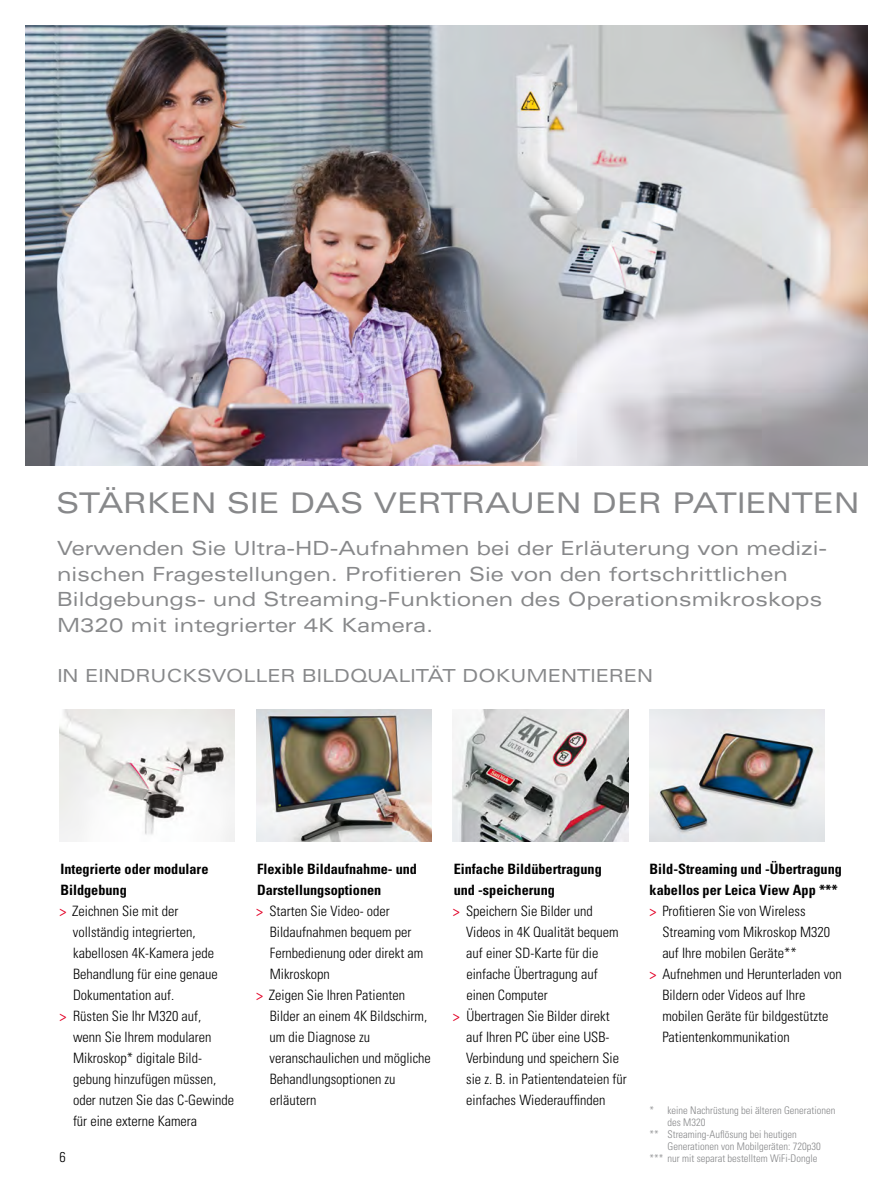
<style>
.page{position:relative;width:893px;height:1191px;background:#fff}
.page>*{position:absolute;margin:0;border:0;box-sizing:border-box;transform-origin:0 0}
.t1{font:expanded 28.5px "Univers LT Std";color:#87888a}
.t2{font:expanded 19.5px/25.5px "Univers LT Std";color:#87888a}
.t3{font:expanded 18px "Univers LT Std";color:#87888a}
.t4{font:300 condensed 14.25px "Univers LT Std";color:#000}
.t5{font:700 condensed 14.25px/21px "Univers LT Std";color:#000}
.t6{font:300 condensed 10.5px "Univers LT Std";color:#87888a}
.s1{font-weight:400;color:#e20026}
.s2{font-weight:300}
</style>
<div class="page">
<img style="left:26px;top:26px;width:841px;height:440px">
<img style="left:60px;top:710px;width:175px;height:131px">
<img style="left:649px;top:710px;width:176px;height:131px">
<img style="left:453px;top:710px;width:175px;height:131px">
<img style="left:256px;top:710px;width:176px;height:131px">
<h1 class="t1" style="left:56px;top:486px;width:805px">STÄRKEN SIE DAS VERTRAUEN DER PATIENTEN</h1>
<p class="t2" style="left:57px;top:535px;width:770px">Verwenden Sie Ultra-HD-Aufnahmen bei der Erläuterung von medizi&shy;nischen Fragestellungen. Profitieren Sie von den fortschrittlichen Bildgebungs- und Streaming-Funktionen des Operationsmikroskops M320 mit integrierter 4K Kamera.</p>
<p class="t3" style="left:57px;top:665px;width:597px">IN EINDRUCKSVOLLER BILDQUALITÄT DOKUMENTIEREN</p>
<p class="t5" style="left:59px;top:858px;width:150px">Integrierte oder modulare<br>Bildgebung<br><span class="s1">&gt;</span> <span class="s2">Zeichnen Sie mit der</span></p>
<p class="t4" style="left:73px;top:923px;width:124px">vollständig integrierten,</p>
<p class="t4" style="left:73px;top:944px;width:142px">kabellosen 4K-Kamera jede</p>
<p class="t4" style="left:73px;top:965px;width:146px">Behandlung für eine genaue</p>
<p class="t4" style="left:73px;top:986px;width:103px">Dokumentation auf.</p>
<p class="t4" style="left:59px;top:1007px;width:143px"><span class="s1">&gt;</span> Rüsten Sie Ihr M320 auf,</p>
<p class="t4" style="left:73px;top:1028px;width:140px">wenn Sie Ihrem modularen</p>
<p class="t4" style="left:73px;top:1049px;width:129px">Mikroskop* digitale Bild-</p>
<p class="t4" style="left:73px;top:1070px;width:145px">gebung hinzufügen müssen,</p>
<p class="t4" style="left:73px;top:1091px;width:163px">oder nutzen Sie das C-Gewinde</p>
<p class="t4" style="left:73px;top:1112px;width:126px">für eine externe Kamera</p>
<p class="t4" style="left:60px;top:1148px;width:8px">6</p>
<p class="t5" style="left:256px;top:858px;width:162px">Flexible Bildaufnahme- und<br>Darstellungsoptionen<br><span class="s1">&gt;</span> <span class="s2">Starten Sie Video- oder</span></p>
<p class="t4" style="left:270px;top:923px;width:143px">Bildaufnahmen bequem per</p>
<p class="t4" style="left:270px;top:944px;width:155px">Fernbedienung oder direkt am</p>
<p class="t4" style="left:270px;top:965px;width:62px">Mikroskopn</p>
<p class="t4" style="left:256px;top:986px;width:150px"><span class="s1">&gt;</span> Zeigen Sie Ihren Patienten</p>
<p class="t4" style="left:270px;top:1007px;width:159px">Bilder an einem 4K Bildschirm,</p>
<p class="t4" style="left:270px;top:1028px;width:102px">um die Diagnose zu</p>
<p class="t4" style="left:270px;top:1049px;width:163px">veranschaulichen und mögliche</p>
<p class="t4" style="left:270px;top:1070px;width:127px">Behandlungsoptionen zu</p>
<p class="t4" style="left:270px;top:1091px;width:48px">erläutern</p>
<p class="t5" style="left:454px;top:858px;width:150px">Einfache Bildübertragung</p>
<p class="t5" style="left:454px;top:879px;width:103px">und -speicherung</p>
<p class="t4" style="left:453px;top:902px;width:141px"><span class="s1">&gt;</span> Speichern Sie Bilder und</p>
<p class="t4" style="left:466px;top:923px;width:154px">Videos in 4K Qualität bequem</p>
<p class="t4" style="left:466px;top:944px;width:134px">auf einer SD-Karte für die</p>
<p class="t4" style="left:466px;top:965px;width:133px">einfache Übertragung auf</p>
<p class="t4" style="left:466px;top:986px;width:83px">einen Computer</p>
<p class="t4" style="left:453px;top:1007px;width:158px"><span class="s1">&gt;</span> Übertragen Sie Bilder direkt</p>
<p class="t4" style="left:466px;top:1028px;width:145px">auf Ihren PC über eine USB-</p>
<p class="t4" style="left:466px;top:1049px;width:154px">Verbindung und speichern Sie</p>
<p class="t4" style="left:466px;top:1070px;width:162px">sie z. B. in Patientendateien für</p>
<p class="t4" style="left:466px;top:1091px;width:141px">einfaches Wiederauffinden</p>
<p class="t5" style="left:650px;top:858px;width:194px">Bild-Streaming und -Übertragung kabellos per Leica View App *** <span class="s1">&gt;</span> <span class="s2">Profitieren Sie von Wireless</span></p>
<p class="t4" style="left:662px;top:923px;width:169px">Streaming vom Mikroskop M320</p>
<p class="t4" style="left:662px;top:944px;width:136px">auf Ihre mobilen Geräte**</p>
<p class="t4" style="left:650px;top:965px;width:194px"><span class="s1">&gt;</span> Aufnehmen und Herunterladen von</p>
<p class="t4" style="left:662px;top:986px;width:145px">Bildern oder Videos auf Ihre</p>
<p class="t4" style="left:662px;top:1007px;width:168px">mobilen Geräte für bildgestützte</p>
<p class="t4" style="left:662px;top:1028px;width:129px">Patientenkommunikation</p>
<p class="t6" style="left:649px;top:1104px;width:187px">* keine Nachrüstung bei älteren Generationen</p>
<p class="t6" style="left:667px;top:1116px;width:39px">des M320</p>
<p class="t6" style="left:649px;top:1128px;width:149px">** Streaming-Auflösung bei heutigen</p>
<p class="t6" style="left:667px;top:1140px;width:155px">Generationen von Mobilgeräten: 720p30</p>
<p class="t6" style="left:649px;top:1152px;width:169px">*** nur mit separat bestelltem WiFi-Dongle</p>
</div>
